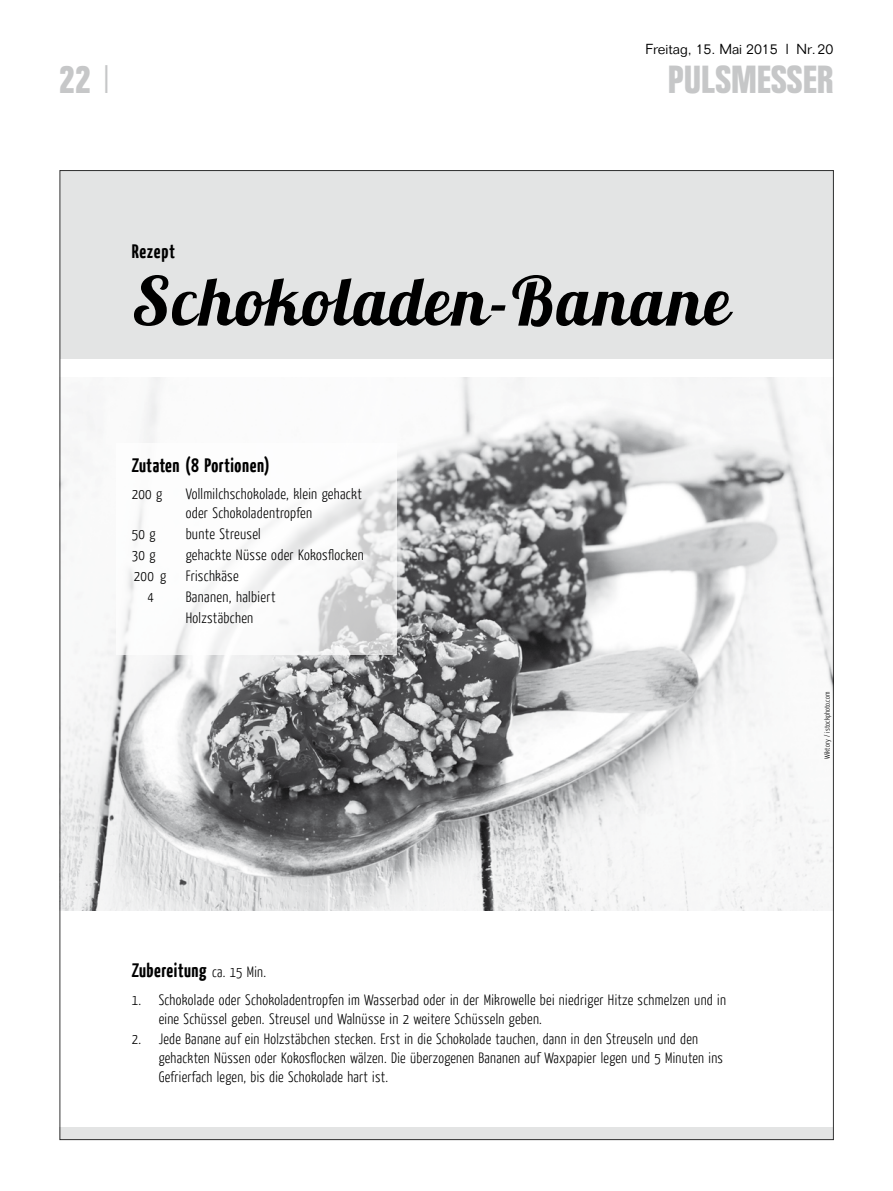
<style>
.page{position:relative;width:893px;height:1191px;background:#fff}
.page>*{position:absolute;margin:0;border:0;box-sizing:border-box;transform-origin:0 0}
.t1{font:67.5px "Lobster 1.3";letter-spacing:.04em;color:#000}
.t2{font:700 39px "Folio Condensed BQ";letter-spacing:.01em;color:#c6c7c8}
.t3{font:700 19.5px "Yanone Kaffeesatz";letter-spacing:.03em;color:#000}
.t4{font:300 15px/18.8px "Yanone Kaffeesatz";letter-spacing:.02em;color:#000}
.t5{font:300 14.25px "Folio";color:#000}
.t6{font:300 7.5px "Yanone Kaffeesatz";letter-spacing:.02em;color:#000}
.s1{font-family:"Folio";font-weight:300}
.s2{font-weight:300;font-size:15px}
</style>
<div class="page">
<img style="left:62px;top:377px;width:770px;height:533px">
<div style="left:60px;top:170px;width:773px;height:188px;background:#e3e4e4"></div>
<div style="left:60px;top:1127px;width:773px;height:13px;background:#e3e4e4"></div>
<svg style="left:116px;top:444px;width:280px;height:211px"></svg>
<h2 class="t2" style="left:60px;top:58px;width:53px">22 <span class="s1">|</span></h2>
<p class="t5" style="left:645px;top:40px;width:189px">Freitag, 15. Mai 2015 l Nr.20</p>
<h2 class="t2" style="left:668px;top:58px;width:167px">PULSMESSER</h2>
<h3 class="t3" style="left:132px;top:238px;width:45px">Rezept</h3>
<h1 class="t1" style="left:132px;top:258px;width:599px">Schokoladen-Banane</h1>
<h3 class="t3" style="left:132px;top:452px;width:140px">Zutaten (8 Portionen)</h3>
<p class="t4" style="left:132px;top:484px;width:32px">200 g</p>
<p class="t4" style="left:186px;top:484px;width:178px">Vollmilchschokolade, klein gehackt oder Schokoladentropfen</p>
<p class="t4" style="left:132px;top:524px;width:25px">50 g</p>
<p class="t4" style="left:186px;top:524px;width:77px">bunte Streusel</p>
<p class="t4" style="left:132px;top:545px;width:25px">30 g</p>
<p class="t4" style="left:186px;top:545px;width:180px">gehackte Nüsse oder Kokosflocken</p>
<p class="t4" style="left:134px;top:566px;width:34px">200 g</p>
<p class="t4" style="left:186px;top:566px;width:55px">Frischkäse</p>
<p class="t4" style="left:147px;top:587px;width:8px">4</p>
<p class="t4" style="left:186px;top:585px;width:91px;line-height:20.9px">Bananen, halbiert<br>Holzstäbchen</p>
<p class="t6" style="left:822px;top:759px;width:69px;rotate:-90deg">Wiktory / istockphoto.com</p>
<h3 class="t3" style="left:132px;top:958px;width:136px">Zubereitung <span class="s2">ca. 15 Min.</span></h3>
<p class="t4" style="left:159px;top:989px;width:569px;text-indent:-27px">1. Schokolade oder Schokoladentropfen im Wasserbad oder in der Mikrowelle bei niedriger Hitze schmelzen und in eine Schüssel geben. Streusel und Walnüsse in 2 weitere Schüsseln geben.</p>
<p class="t4" style="left:159px;top:1029px;width:566px;text-indent:-27px">2. Jede Banane auf ein Holzstäbchen stecken. Erst in die Schokolade tauchen, dann in den Streuseln und den gehackten Nüssen oder Kokosflocken wälzen. Die überzogenen Bananen auf Waxpapier legen und 5 Minuten ins<br>Gefrierfach legen, bis die Schokolade hart ist.</p>
</div>
